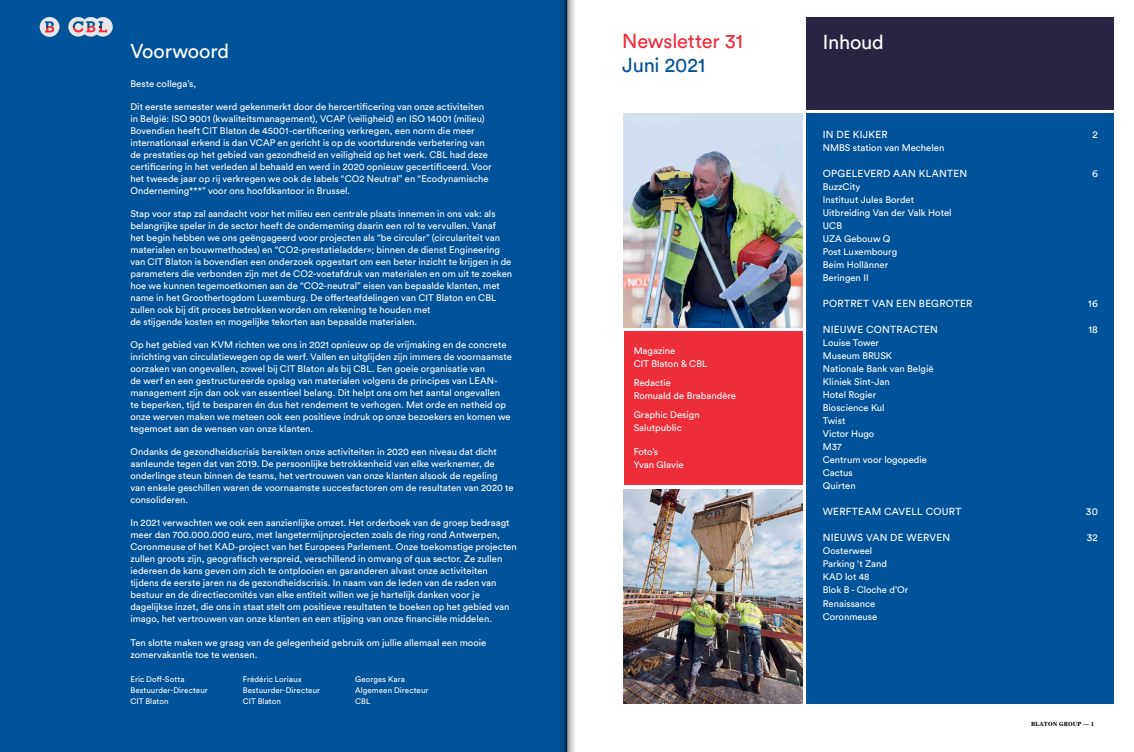
<style>
.page{position:relative;width:1134px;height:752px;background:#fff}
.page>*{position:absolute;margin:0;border:0;box-sizing:border-box;transform-origin:0 0}
.t1{font:20px "Circular Std";letter-spacing:-.01em;color:#ee2d3a}
.t2{font:20px "Circular Std";letter-spacing:-.005em;color:#005299}
.t3{font:19.9px "Circular Std";letter-spacing:-.01em;color:#fff}
.t4{font:10.1px "Circular Std";letter-spacing:.025em;color:#fff}
.t5{font:9.5px/12px "Circular Std";color:#fff}
.t6{font:8px/11px "Circular Std";letter-spacing:.01em;color:#fff}
.t7{font:700 6px "Century IT Cby BT";letter-spacing:.01em;color:#000}
</style>
<div class="page">
<div style="left:0;top:0;width:567px;height:751px;background:#005299"></div>
<div style="left:806px;top:17px;width:308px;height:92px;background:#292444"></div>
<div style="left:806px;top:113px;width:308px;height:590px;background:#005299"></div>
<div style="left:624px;top:331px;width:178px;height:154px;background:#ee2d3a"></div>
<img style="left:624px;top:489px;width:178px;height:214px">
<img style="left:624px;top:113px;width:178px;height:214px">
<svg style="left:40px;top:17px;width:20px;height:20px"></svg>
<svg style="left:45px;top:21px;width:9px;height:11px"></svg>
<svg style="left:561px;top:0;width:6px;height:751px"></svg>
<svg style="left:567px;top:0;width:8px;height:751px"></svg>
<svg style="left:93px;top:17px;width:20px;height:20px"></svg>
<svg style="left:81px;top:17px;width:20px;height:20px"></svg>
<svg style="left:68px;top:17px;width:20px;height:20px"></svg>
<svg style="left:73px;top:21px;width:34px;height:11px"></svg>
<h2 class="t3" style="left:130px;top:39px;width:100px">Voorwoord</h2>
<p class="t5" style="left:130px;top:77px;width:67px">Beste collega’s,</p>
<p class="t5" style="left:130px;top:100px;width:363px">Dit eerste semester werd gekenmerkt door de hercertificering van onze activiteiten in België: ISO 9001 (kwaliteitsmanagement), VCAP (veiligheid) en ISO 14001 (milieu)<br>Bovendien heeft CIT Blaton de 45001-certificering verkregen, een norm die meer internationaal erkend is dan VCAP en gericht is op de voortdurende verbetering van de prestaties op het gebied van gezondheid en veiligheid op het werk. CBL had deze certificering in het verleden al behaald en werd in 2020 opnieuw gecertificeerd. Voor het tweede jaar op rij verkregen we ook de labels “CO2 Neutral” en “Ecodynamische Onderneming***” voor ons hoofdkantoor in Brussel.</p>
<p class="t5" style="left:130px;top:207px;width:383px">Stap voor stap zal aandacht voor het milieu een centrale plaats innemen in ons vak: als belangrijke speler in de sector heeft de onderneming daarin een rol te vervullen. Vanaf het begin hebben we ons geëngageerd voor projecten als “be circular” (circulariteit van materialen en bouwmethodes) en “CO2-prestatieladder»; binnen de dienst Engineering van CIT Blaton is bovendien een onderzoek opgestart om een beter inzicht te krijgen in de parameters die verbonden zijn met de CO2-voetafdruk van materialen en om uit te zoeken hoe we kunnen tegemoetkomen aan de “CO2-neutral” eisen van bepaalde klanten, met name in het Groothertogdom Luxemburg. De offerteafdelingen van CIT Blaton en CBL zullen ook bij dit proces betrokken worden om rekening te houden met<br>de stijgende kosten en mogelijke tekorten aan bepaalde materialen.</p>
<p class="t5" style="left:130px;top:338px;width:383px">Op het gebied van KVM richten we ons in 2021 opnieuw op de vrijmaking en de concrete inrichting van circulatiewegen op de werf. Vallen en uitglijden zijn immers de voornaamste oorzaken van ongevallen, zowel bij CIT Blaton als bij CBL. Een goeie organisatie van<br>de werf en een gestructureerde opslag van materialen volgens de principes van LEAN&shy;management zijn dan ook van essentieel belang. Dit helpt ons om het aantal ongevallen<br>te beperken, tijd te besparen én dus het rendement te verhogen. Met orde en netheid op onze werven maken we meteen ook een positieve indruk op onze bezoekers en komen we tegemoet aan de wensen van onze klanten.</p>
<p class="t5" style="left:130px;top:445px;width:385px">Ondanks de gezondheidscrisis bereikten onze activiteiten in 2020 een niveau dat dicht aanleunde tegen dat van 2019. De persoonlijke betrokkenheid van elke werknemer, de onderlinge steun binnen de teams, het vertrouwen van onze klanten alsook de regeling van enkele geschillen waren de voornaamste succesfactoren om de resultaten van 2020 te consolideren.</p>
<p class="t5" style="left:130px;top:516px;width:388px">In 2021 verwachten we ook een aanzienlijke omzet. Het orderboek van de groep bedraagt meer dan 700.000.000 euro, met langetermijnprojecten zoals de ring rond Antwerpen, Coronmeuse of het KAD-project van het Europees Parlement. Onze toekomstige projecten zullen groots zijn, geografisch verspreid, verschillend in omvang of qua sector. Ze zullen iedereen de kans geven om zich te ontplooien en garanderen alvast onze activiteiten tijdens de eerste jaren na de gezondheidscrisis. In naam van de leden van de raden van bestuur en de directiecomités van elke entiteit willen we je hartelijk danken voor je dagelijkse inzet, die ons in staat stelt om positieve resultaten te boeken op het gebied van imago, het vertrouwen van onze klanten en een stijging van onze financiële middelen.</p>
<p class="t5" style="left:130px;top:636px;width:357px">Ten slotte maken we graag van de gelegenheid gebruik om jullie allemaal een mooie zomervakantie toe te wensen.</p>
<p class="t6" style="left:130px;top:673px;width:79px">Eric Doff-Sotta<br>Bestuurder-Directeur<br>CIT Blaton</p>
<p class="t6" style="left:355px;top:673px;width:75px">Georges Kara<br>Algemeen Directeur<br>CBL</p>
<p class="t6" style="left:243px;top:673px;width:79px">Frédéric Loriaux<br>Bestuurder-Directeur<br>CIT Blaton</p>
<h1 class="t1" style="left:622px;top:29px;width:122px">Newsletter 31</h1>
<h1 class="t2" style="left:622px;top:53px;width:84px">Juni 2021</h1>
<p class="t5" style="left:634px;top:344px;width:75px;line-height:13px">Magazine<br>CIT Blaton &amp; CBL</p>
<p class="t5" style="left:634px;top:376px;width:104px;line-height:13px">Redactie<br>Romuald de Brabandère</p>
<p class="t5" style="left:634px;top:408px;width:68px;line-height:13px">Graphic Design<br>Salutpublic</p>
<p class="t5" style="left:634px;top:444px;width:51px;line-height:13px">Foto’s<br>Yvan Glavie</p>
<h2 class="t3" style="left:823px;top:30px;width:63px">Inhoud</h2>
<p class="t4" style="left:823px;top:128px;width:66px">IN DE KIJKER</p>
<p class="t4" style="left:1092px;top:128px;width:7px">2</p>
<p class="t5" style="left:823px;top:141px;width:123px">NMBS station van Mechelen</p>
<p class="t4" style="left:823px;top:167px;width:55px">Opgeleverd</p>
<p class="t4" style="left:893px;top:167px;width:54px">aan klanten</p>
<p class="t4" style="left:1092px;top:167px;width:7px">6</p>
<p class="t5" style="left:823px;top:180px;width:130px;line-height:13px">BuzzCity<br>Instituut Jules Bordet<br>Uitbreiding Van der Valk Hotel<br>UCB<br>UZA Gebouw Q<br>Post Luxembourg<br>Beim Hollänner<br>Beringen II</p>
<p class="t4" style="left:823px;top:297px;width:8px">Portret</p>
<p class="t4" style="left:872px;top:297px;width:32px">van een</p>
<p class="t4" style="left:919px;top:297px;width:28px">begroter</p>
<p class="t4" style="left:1088px;top:297px;width:11px">16</p>
<p class="t4" style="left:823px;top:323px;width:117px">NIEUWE CONTRACTEN</p>
<p class="t4" style="left:1088px;top:323px;width:11px">18</p>
<p class="t5" style="left:823px;top:336px;width:112px;line-height:13px">Louise Tower<br>Museum BRUSK<br>Nationale Bank van België<br>Kliniek Sint-Jan<br>Hotel Rogier<br>Bioscience Kul<br>Twist<br>Victor Hugo<br>M37<br>Centrum voor logopedie<br>Cactus<br>Quirten</p>
<p class="t4" style="left:823px;top:505px;width:9px">wer</p>
<p class="t4" style="left:846px;top:505px;width:67px">fteam cavell</p>
<p class="t4" style="left:926px;top:505px;width:9px">court</p>
<p class="t4" style="left:1086px;top:505px;width:14px">30</p>
<p class="t4" style="left:823px;top:531px;width:16px">Nieuws</p>
<p class="t4" style="left:866px;top:531px;width:49px">van de wer</p>
<p class="t4" style="left:929px;top:531px;width:14px">ven</p>
<p class="t4" style="left:1087px;top:531px;width:13px">32</p>
<p class="t5" style="left:823px;top:544px;width:87px;line-height:13px">Oosterweel<br>Parking ‘t Zand<br>Kad lot 48<br>Blok B - Cloche d’Or<br>Renaissance<br>Coronmeuse</p>
<p class="t7" style="left:1031px;top:720px;width:65px">BLATON GROUP — 1</p>
</div>
